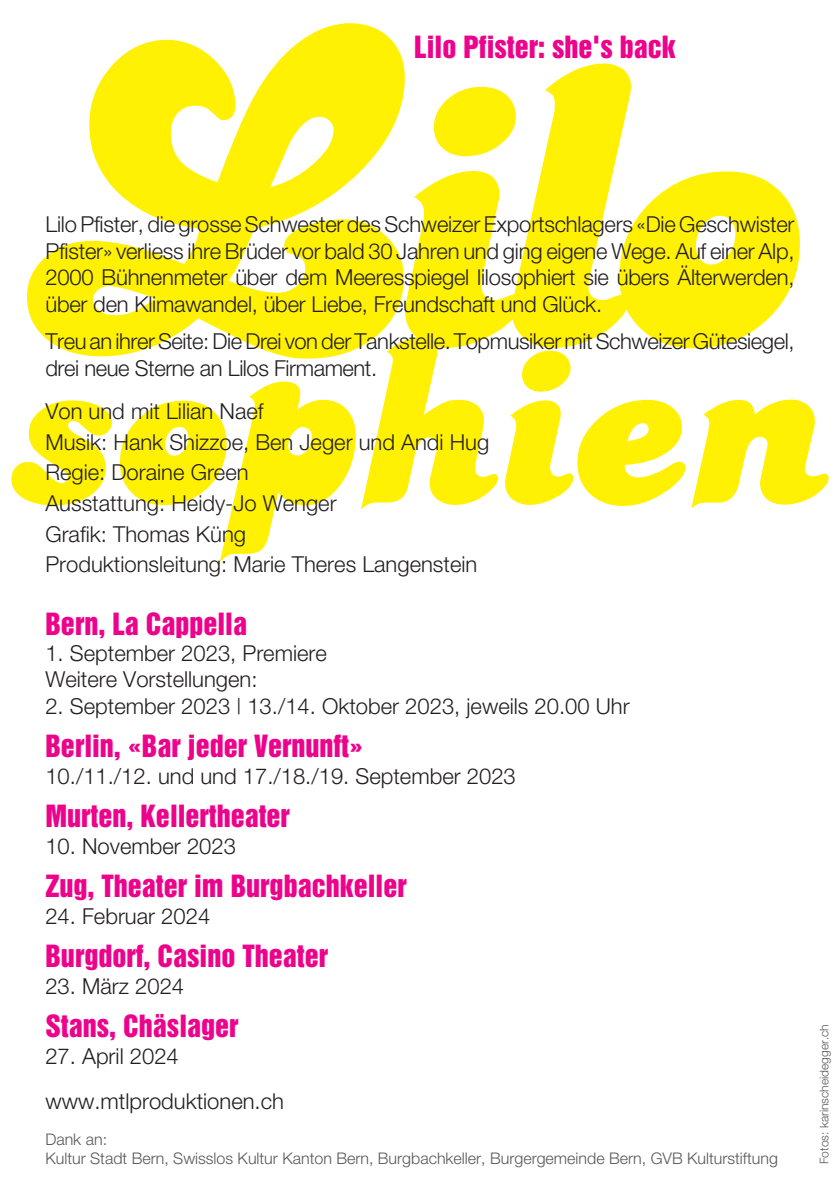
<style>
.page{position:relative;width:840px;height:1191px;background:#fff}
.page>*{position:absolute;margin:0;border:0;box-sizing:border-box;transform-origin:0 0}
.ort{font:28px "Helvetica Inserat";color:#ed028c}
.fliesstext{font:300 22px/26.4px "Helvetica Neue 45";letter-spacing:-.02em;color:#231f20;text-align:justify}
.daten{font:300 22px/26.4px "Helvetica Neue 45";color:#231f20}
.besetzung{font:300 22px "Helvetica Neue 45";color:#231f20}
.text{font:300 22px "Helvetica Neue 45";color:#231f20}
.t1{font:300 16px "Helvetica Neue 45";color:#57585a}
.t2{font:300 12px "Helvetica Neue 45";color:#57585a}
</style>
<div class="page">
<svg style="left:27px;top:23px;width:772px;height:314px;fill:#fff101"></svg>
<svg style="left:11px;top:337px;width:817px;height:225px"></svg>
<p class="ort" style="left:414px;top:30px;width:263px">Lilo Pfister: she's back</p>
<p class="fliesstext" style="left:45px;top:211px;width:750px">Lilo Pfister, die grosse Schwester des Schweizer Exportschlagers «Die Geschwister Pfister» verliess ihre Brüder vor bald 30 Jahren und ging eigene Wege. Auf einer Alp, 2000 Bühnenmeter über dem Meeresspiegel lilosophiert sie übers Älterwerden, über den Klimawandel, über Liebe, Freundschaft und Glück.</p>
<p class="fliesstext" style="left:45px;top:328px;width:750px">Treu an ihrer Seite: Die Drei von der Tankstelle. Topmusiker mit Schweizer Gütesiegel, drei neue Sterne an Lilos Firmament.</p>
<p class="besetzung" style="left:45px;top:398px;width:219px">Von und mit Lilian Naef</p>
<p class="besetzung" style="left:45px;top:428px;width:445px">Musik: Hank Shizzoe, Ben Jeger und Andi Hug</p>
<p class="besetzung" style="left:45px;top:459px;width:204px">Regie: Doraine Green</p>
<p class="besetzung" style="left:45px;top:490px;width:292px">Ausstattung: Heidy-Jo Wenger</p>
<p class="besetzung" style="left:45px;top:520px;width:202px">Grafik: Thomas Küng</p>
<p class="besetzung" style="left:45px;top:551px;width:433px">Produktionsleitung: Marie Theres Langenstein</p>
<p class="ort" style="left:45px;top:607px;width:203px">Bern, La Cappella</p>
<p class="daten" style="left:45px;top:639px;width:283px">1. September 2023, Premiere<br>Weitere Vorstellungen:</p>
<p class="daten" style="left:45px;top:692px;width:585px">2. September 2023 | 13./14. Oktober 2023, jeweils 20.00 Uhr</p>
<p class="ort" style="left:45px;top:729px;width:319px">Berlin, «Bar jeder Vernunft»</p>
<p class="daten" style="left:45px;top:762px;width:471px">10./11./12. und und 17./18./19. September 2023</p>
<p class="ort" style="left:45px;top:799px;width:246px">Murten, Kellertheater</p>
<p class="daten" style="left:45px;top:832px;width:192px">10. November 2023</p>
<p class="ort" style="left:45px;top:869px;width:362px">Zug, Theater im Burgbachkeller</p>
<p class="daten" style="left:45px;top:902px;width:166px">24. Februar 2024</p>
<p class="ort" style="left:45px;top:939px;width:284px">Burgdorf, Casino Theater</p>
<p class="daten" style="left:45px;top:972px;width:140px">23. März 2024</p>
<p class="ort" style="left:45px;top:1009px;width:194px">Stans, Chäslager</p>
<p class="daten" style="left:45px;top:1042px;width:135px">27. April 2024</p>
<p class="text" style="left:45px;top:1087px;width:240px">www.mtlproduktionen.ch</p>
<p class="t1" style="left:45px;top:1129px;width:63px">Dank an:</p>
<p class="t1" style="left:45px;top:1148px;width:733px">Kultur Stadt Bern, Swisslos Kultur Kanton Bern, Burgbachkeller, Burgergemeinde Bern, GVB Kulturstiftung</p>
<p class="t2" style="left:816px;top:1164px;width:141px;rotate:-90deg">Fotos: karinscheidegger.ch</p>
</div>
